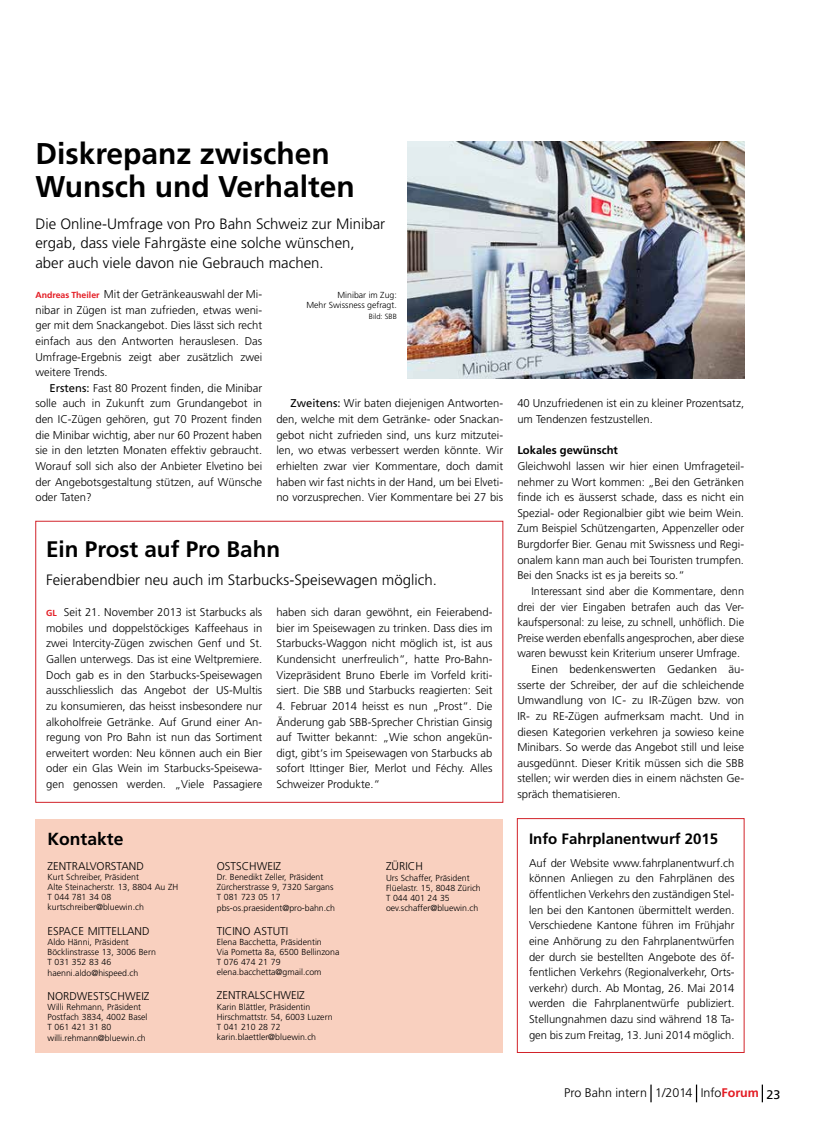
<style>
.page{position:relative;width:815px;height:1134px;background:#fff}
.page>*{position:absolute;margin:0;border:0;box-sizing:border-box;transform-origin:0 0}
.t1{font:700 30px/32.5px "Frutiger";color:#000}
.t2{font:700 22.5px "Frutiger";color:#000}
.t3{font:700 17.5px "Frutiger";color:#000}
.t4{font:300 15px/19.4px "Frutiger";color:#000}
.t5{font:700 15px "Frutiger";color:#000}
.t6{font:300 12.5px "Frutiger";color:#000}
.t7{font:300 11.25px/15.6px "Frutiger";color:#000;text-align:justify}
.t8{font:700 11.25px "Frutiger";color:#000}
.t9{font:300 8.75px/10.1px "Frutiger";color:#000}
.t10{font:300 7.5px "Frutiger";color:#000}
.s1{font-weight:700;font-size:8.75px;color:#e31b23}
.s2{font-weight:400}
.s3{font-weight:700;color:#e31b23}
</style>
<div class="page">
<div style="left:35px;top:521px;width:468px;height:282px;border:1px solid #d2232a"></div>
<svg style="left:650px;top:1084px;width:2px;height:18px"></svg>
<svg style="left:696px;top:1084px;width:1px;height:18px"></svg>
<svg style="left:762px;top:1084px;width:1px;height:18px"></svg>
<div style="left:35px;top:819px;width:468px;height:233px;background:#f9d0bf"></div>
<img style="left:407px;top:142px;width:337px;height:237px">
<div style="left:517px;top:818px;width:227px;height:235px;border:1px solid #d2232a"></div>
<h1 class="t1" style="left:35px;top:138px;width:321px">Diskrepanz zwischen<br>Wunsch und Verhalten</h1>
<h3 class="t4" style="left:35px;top:214px;width:351px">Die Online-Umfrage von Pro Bahn Schweiz zur Minibar ergab, dass viele Fahrgäste eine solche wünschen, aber auch viele davon nie Gebrauch machen.</h3>
<p class="t7" style="left:35px;top:286px;width:228px"><span class="s1">Andreas Theiler</span> Mit der Getränkeauswahl der Mi&shy;nibar in Zügen ist man zufrieden, etwas weni&shy;ger mit dem Snackangebot. Dies lässt sich recht einfach aus den Antworten herauslesen. Das Umfrage-Ergebnis zeigt aber zusätzlich zwei weitere Trends.</p>
<p class="t7" style="left:35px;top:380px;width:228px;text-indent:14px"><span class="s2">Erstens:</span> Fast 80 Prozent finden, die Minibar solle auch in Zukunft zum Grundangebot in den IC-Zügen gehören, gut 70 Prozent finden die Minibar wichtig, aber nur 60 Prozent haben sie in den letzten Monaten effektiv gebraucht.<br>Worauf soll sich also der Anbieter Elvetino bei der Angebotsgestaltung stützen, auf Wünsche oder Taten?</p>
<p class="t9" style="left:306px;top:289px;width:92px;line-height:10.6px;text-align:right">Minibar im Zug:<br>Mehr Swissness gefragt.</p>
<p class="t10" style="left:369px;top:312px;width:29px">Bild: SBB</p>
<p class="t7" style="left:276px;top:396px;width:228px;text-indent:14px"><span class="s2">Zweitens:</span> Wir baten diejenigen Antworten&shy;den, welche mit dem Getränke- oder Snackan&shy;gebot nicht zufrieden sind, uns kurz mitzutei&shy;len, wo etwas verbessert werden könnte. Wir erhielten zwar vier Kommentare, doch damit haben wir fast nichts in der Hand, um bei Elveti&shy;no vorzusprechen. Vier Kommentare bei 27 bis</p>
<p class="t7" style="left:517px;top:396px;width:228px">40 Unzufriedenen ist ein zu kleiner Prozentsatz, um Tendenzen festzustellen.</p>
<p class="t8" style="left:517px;top:444px;width:102px">Lokales gewünscht</p>
<p class="t7" style="left:517px;top:458px;width:228px">Gleichwohl lassen wir hier einen Umfrageteil&shy;nehmer zu Wort kommen: „Bei den Getränken finde ich es äusserst schade, dass es nicht ein Spezial- oder Regionalbier gibt wie beim Wein.<br>Zum Beispiel Schützengarten, Appenzeller oder Burgdorfer Bier. Genau mit Swissness und Regi&shy;onalem kann man auch bei Touristen trumpfen.<br>Bei den Snacks ist es ja bereits so.“</p>
<p class="t7" style="left:531px;top:583px;width:214px">Interessant sind aber die Kommentare, denn</p>
<p class="t7" style="left:517px;top:599px;width:228px">drei der vier Eingaben betrafen auch das Ver-</p>
<p class="t7" style="left:517px;top:615px;width:228px">kaufspersonal: zu leise, zu schnell, unhöflich. Die</p>
<p class="t7" style="left:517px;top:630px;width:228px">Preise werden ebenfalls angesprochen, aber diese</p>
<p class="t7" style="left:517px;top:646px;width:224px">waren bewusst kein Kriterium unserer Umfrage.</p>
<p class="t7" style="left:531px;top:661px;width:214px">Einen bedenkenswerten Gedanken äu-</p>
<p class="t7" style="left:517px;top:677px;width:228px">sserte der Schreiber, der auf die schleichende</p>
<p class="t7" style="left:517px;top:693px;width:228px">Umwandlung von IC- zu IR-Zügen bzw. von</p>
<p class="t7" style="left:517px;top:708px;width:228px">IR- zu RE-Zügen aufmerksam macht. Und in</p>
<p class="t7" style="left:517px;top:724px;width:228px">diesen Kategorien verkehren ja sowieso keine</p>
<p class="t7" style="left:517px;top:740px;width:228px">Minibars. So werde das Angebot still und leise</p>
<p class="t7" style="left:517px;top:755px;width:228px">ausgedünnt. Dieser Kritik müssen sich die SBB</p>
<p class="t7" style="left:517px;top:771px;width:228px">stellen; wir werden dies in einem nächsten Ge-</p>
<p class="t7" style="left:517px;top:786px;width:105px">spräch thematisieren.</p>
<h2 class="t2" style="left:46px;top:536px;width:236px">Ein Prost auf Pro Bahn</h2>
<h3 class="t4" style="left:46px;top:571px;width:392px">Feierabendbier neu auch im Starbucks-Speisewagen möglich.</h3>
<p class="t7" style="left:46px;top:605px;width:218px"><span class="s1">GL</span> Seit 21. November 2013 ist Starbucks als mobiles und doppelstöckiges Kaffeehaus in zwei Intercity-Zügen zwischen Genf und St.<br>Gallen unterwegs. Das ist eine Weltpremiere.<br>Doch gab es in den Starbucks-Speisewagen ausschliesslich das Angebot der US-Multis zu konsumieren, das heisst insbesondere nur alkoholfreie Getränke. Auf Grund einer An&shy;regung von Pro Bahn ist nun das Sortiment erweitert worden: Neu können auch ein Bier oder ein Glas Wein im Starbucks-Speisewa&shy;gen genossen werden. „Viele Passagiere</p>
<p class="t7" style="left:276px;top:605px;width:218px">haben sich daran gewöhnt, ein Feierabend&shy;bier im Speisewagen zu trinken. Dass dies im Starbucks-Waggon nicht möglich ist, ist aus Kundensicht unerfreulich“, hatte Pro-Bahn-Vizepräsident Bruno Eberle im Vorfeld kriti&shy;siert. Die SBB und Starbucks reagierten: Seit</p>
<p class="t7" style="left:276px;top:698px;width:218px">4. Februar 2014 heisst es nun „Prost“. Die Änderung gab SBB-Sprecher Christian Ginsig auf Twitter bekannt: „Wie schon angekün&shy;digt, gibt‘s im Speisewagen von Starbucks ab sofort Ittinger Bier, Merlot und Féchy. Alles Schweizer Produkte.“</p>
<h3 class="t3" style="left:48px;top:828px;width:77px">Kontakte</h3>
<p class="t7" style="left:48px;top:859px;width:13px">Zentralvorstand</p>
<p class="t9" style="left:48px;top:872px;width:132px">Kurt Schreiber, Präsident<br>Alte Steinacherstr. 13, 8804 Au ZH<br>T 044 781 34 08 kurtschreiber@bluewin.ch</p>
<p class="t7" style="left:48px;top:923px;width:13px">Espace</p>
<p class="t7" style="left:88px;top:923px;width:17px">Mittelland</p>
<p class="t9" style="left:48px;top:937px;width:110px">Aldo Hänni, Präsident<br>Böcklinstrasse 13, 3006 Bern<br>T 031 352 83 46 haenni.aldo@hispeed.ch</p>
<p class="t7" style="left:48px;top:988px;width:16px">Nordwestschweiz</p>
<p class="t9" style="left:48px;top:1002px;width:101px">Willi Rehmann, Präsident<br>Postfach 3834, 4002 Basel<br>T 061 421 31 80 willi.rehmann@bluewin.ch</p>
<p class="t7" style="left:217px;top:859px;width:16px">Ostschweiz</p>
<p class="t9" style="left:217px;top:872px;width:120px">Dr. Benedikt Zeller, Präsident<br>Zürcherstrasse 9, 7320 Sargans<br>T 081 723 05 17 pbs-os.praesident@pro-bahn.ch</p>
<p class="t7" style="left:217px;top:923px;width:7px">ticino</p>
<p class="t7" style="left:254px;top:923px;width:7px">astuti</p>
<p class="t9" style="left:217px;top:937px;width:124px">Elena Bacchetta, Präsidentin<br>Via Pometta 8a, 6500 Bellinzona<br>T 076 474 21 79 elena.bacchetta@gmail.com</p>
<p class="t7" style="left:217px;top:988px;width:13px">Zentralschweiz</p>
<p class="t9" style="left:217px;top:1002px;width:117px">Karin Blättler, Präsidentin<br>Hirschmattstr. 54, 6003 Luzern<br>T 041 210 28 72 karin.blaettler@bluewin.ch</p>
<p class="t7" style="left:386px;top:859px;width:13px">Zürich</p>
<p class="t9" style="left:386px;top:873px;width:96px">Urs Schaffer, Präsident<br>Flüelastr. 15, 8048 Zürich<br>T 044 401 24 35 oev.schaffer@bluewin.ch</p>
<h3 class="t5" style="left:529px;top:830px;width:191px">Info Fahrplanentwurf 2015</h3>
<p class="t7" style="left:529px;top:855px;width:207px">Auf der Website www.fahrplanentwurf.ch können Anliegen zu den Fahrplänen des öffentlichen Verkehrs den zuständigen Stel&shy;len bei den Kantonen übermittelt werden.<br>Verschiedene Kantone führen im Frühjahr eine Anhörung zu den Fahrplanentwürfen der durch sie bestellten Angebote des öf&shy;fentlichen Verkehrs (Regionalverkehr, Orts&shy;verkehr) durch. Ab Montag, 26. Mai 2014 werden die Fahrplanentwürfe publiziert.<br>Stellungnahmen dazu sind während 18 Ta&shy;gen bis zum Freitag, 13. Juni 2014 möglich.</p>
<p class="t6" style="left:564px;top:1086px;width:218px">Pro Bahn intern 1/2014 Info<span class="s3">Forum</span> <span class="s2">23</span></p>
</div>
